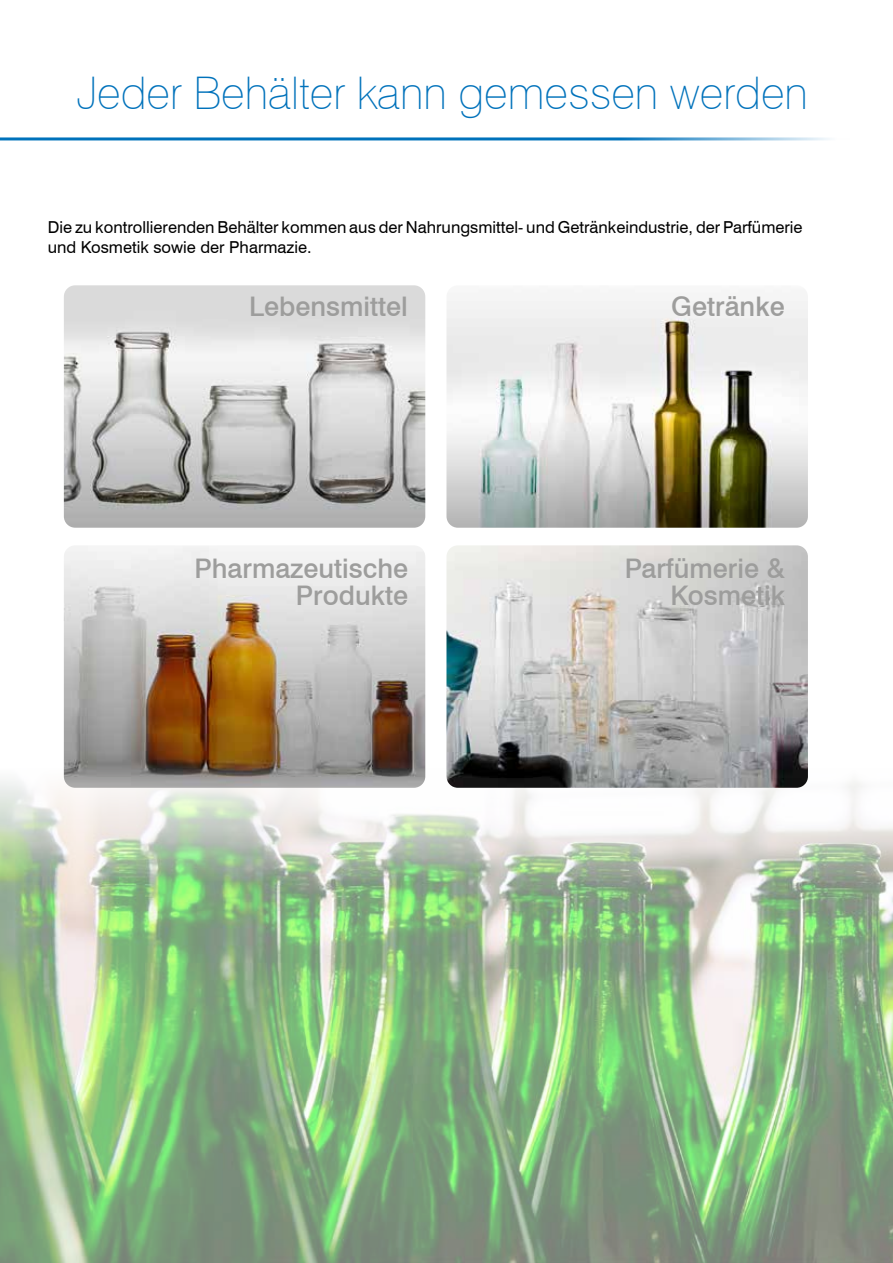
<style>
.page{position:relative;width:893px;height:1263px;background:#fff}
.page>*{position:absolute;margin:0;border:0;box-sizing:border-box;transform-origin:0 0}
.t1{font:100 45px "Swiss 721 BT";color:#0072bb}
.t2{font:500 27px/27px "Swiss 721 BT";color:#9d9d9c;text-align:right}
.t3{font:16.5px/19.8px "Swiss 721 BT";color:#000}
</style>
<div class="page">
<hr style="left:0;top:137px;width:850px;height:3px;background:#0072bb">
<img style="left:64px;top:546px;width:361px;height:177px">
<img style="left:0;top:723px;width:893px;height:540px">
<img style="left:446px;top:301px;width:362px;height:227px">
<img style="left:64px;top:285px;width:361px;height:243px">
<img style="left:446px;top:545px;width:362px;height:243px">
<h1 class="t1" style="left:76px;top:66px;width:733px">Jeder Behälter kann gemessen werden</h1>
<p class="t3" style="left:48px;top:217px;width:756px">Die zu kontrollierenden Behälter kommen aus der Nahrungsmittel- und Getränkeindustrie, der Parfümerie und Kosmetik sowie der Pharmazie.</p>
<h2 class="t2" style="left:249px;top:293px;width:160px">Lebensmittel</h2>
<h2 class="t2" style="left:194px;top:555px;width:215px">Pharmazeutische<br>Produkte</h2>
<h2 class="t2" style="left:671px;top:293px;width:115px">Getränke</h2>
<h2 class="t2" style="left:625px;top:555px;width:162px">Parfümerie &amp;<br>Kosmetik</h2>
</div>
